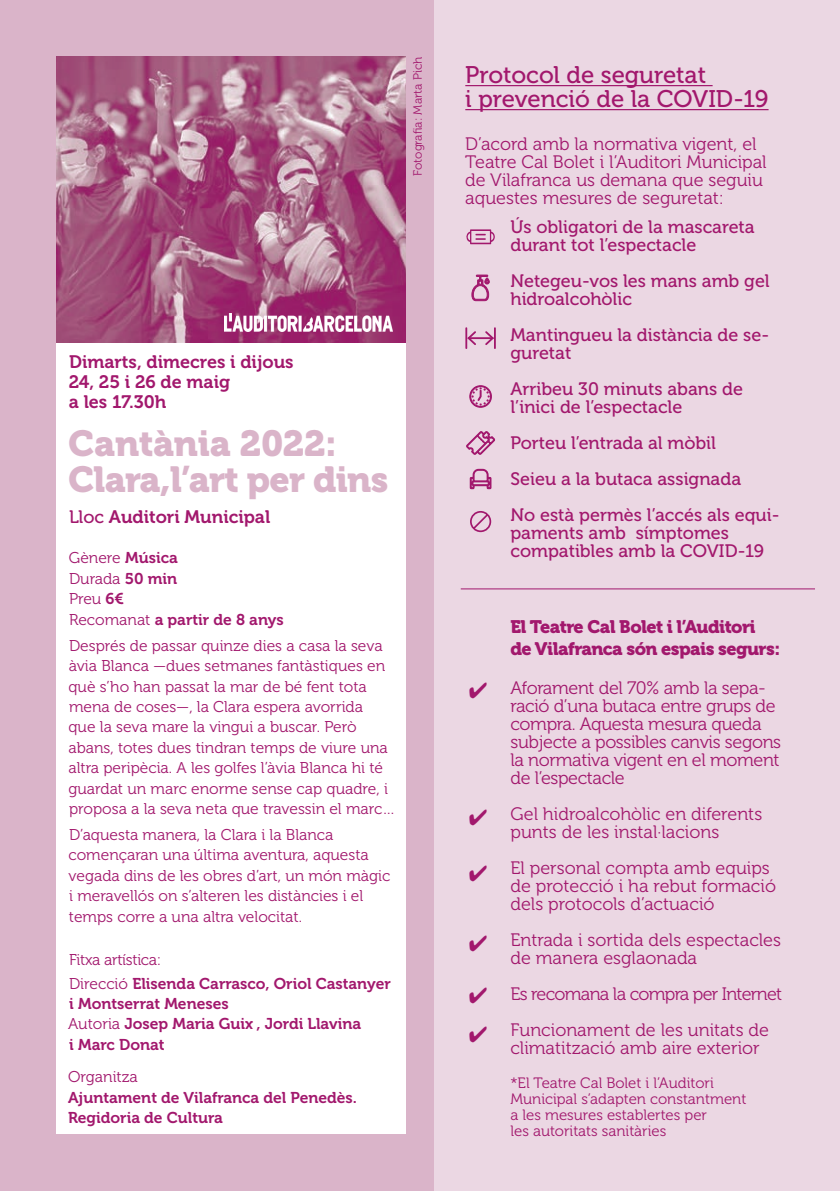
<style>
.page{position:relative;width:840px;height:1191px;background:#fff}
.page>*{position:absolute;margin:0;border:0;box-sizing:border-box;transform-origin:0 0}
.t1{font:36px/36px "Museo 900";letter-spacing:-.02em;color:#dab4c9}
.t2{font:24px/24px "Museo 500";color:#a2186d}
.t3{font:18px/18px "Museo 300";color:#a2186d}
.t4{font:18px/18px "Museo 500";color:#a2186d}
.t5{font:18px/18px "Museo 300";letter-spacing:-.02em;color:#a2186d}
.t6{font:18px/20px "Museo 700";color:#a2186d}
.t7{font:18px/21.6px "Museo 900";letter-spacing:-.03em;color:#a2186d}
.t8{font:18px/36px "Museo 300";letter-spacing:-.035em;color:#a2186d}
.t9{font:15.6px/20.4px "Museo 300";color:#a2186d}
.t10{font:15.6px/20.4px "Museo 700";color:#a2186d}
.t11{font:15.6px "Museo 300";letter-spacing:-.02em;color:#a2186d}
.t12{font:15px/16px "Museo 300";color:#a2186d}
.t13{font:12px "Museo 300";color:#a2186d}
.s1{font-family:"Museo 500"}
.s2{font-family:"Museo 700"}
.s3{font-family:"Museo 300"}
</style>
<div class="page">
<div style="left:0;top:0;width:434px;height:1191px;background:#dab4c9"></div>
<div style="left:434px;top:0;width:405px;height:1191px;background:#ebd7e3"></div>
<hr style="left:460px;top:588px;width:354px;height:1px;background:#a2186d">
<svg style="left:470px;top:511px;width:22px;height:22px"></svg>
<svg style="left:469px;top:469px;width:22px;height:20px"></svg>
<svg style="left:466px;top:229px;width:28px;height:15px"></svg>
<svg style="left:471px;top:275px;width:18px;height:26px"></svg>
<svg style="left:469px;top:385px;width:22px;height:23px"></svg>
<svg style="left:466px;top:431px;width:29px;height:24px"></svg>
<hr style="left:465px;top:327px;width:2px;height:22px;background:#a2186d">
<hr style="left:493px;top:327px;width:2px;height:22px;background:#a2186d">
<hr style="left:467px;top:337px;width:26px;height:2px;background:#a2186d">
<svg style="left:485px;top:331px;width:8px;height:14px"></svg>
<svg style="left:467px;top:331px;width:9px;height:14px"></svg>
<hr style="left:465px;top:85px;width:247px;height:1px;background:#a2186d">
<hr style="left:465px;top:109px;width:303px;height:1px;background:#a2186d">
<div style="left:57px;top:343px;width:348px;height:791px;background:#fff"></div>
<img style="left:57px;top:57px;width:348px;height:285px">
<img style="left:225px;top:314px;width:167px;height:18px">
<p class="t13" style="left:411px;top:176px;width:121px;rotate:-90deg">Fotografia: Marta Pich</p>
<p class="t6" style="left:69px;top:352px;width:226px">Dimarts, dimecres i dijous<br>24, 25 i 26 de maig<br>a les 17.30h</p>
<h1 class="t1" style="left:68px;top:425px;width:321px">Cantània 2022:<br>Clara,l’art per dins</h1>
<p class="t6" style="left:69px;top:507px;width:203px"><span class="s1">Lloc</span> Auditori Municipal</p>
<p class="t9" style="left:69px;top:548px;width:110px;text-align:justify">Gènere <span class="s2">Música </span>Durada <span class="s2">50 min </span>Preu <span class="s2">6€</span></p>
<p class="t10" style="left:69px;top:609px;width:216px"><span class="s3">Recomanat</span> a partir de 8 anys</p>
<p class="t9" style="left:68px;top:635px;width:328px">Després de passar quinze dies a casa la seva àvia Blanca —dues setmanes fantàstiques en què s’ho han passat la mar de bé fent tota mena de coses—, la Clara espera avorrida<br>que la seva mare la vingui a buscar. Però abans, totes dues tindran temps de viure una altra peripècia. A les golfes l’àvia Blanca hi té guardat un marc enorme sense cap quadre, i proposa a la seva neta que travessin el marc…</p>
<p class="t9" style="left:68px;top:825px;width:323px">D’aquesta manera, la Clara i la Blanca començaran una última aventura, aquesta vegada dins de les obres d’art, un món màgic i meravellós on s’alteren les distàncies i el temps corre a una altra velocitat.</p>
<p class="t11" style="left:69px;top:951px;width:94px">Fitxa artística:</p>
<p class="t10" style="left:68px;top:973px;width:324px"><span class="s3">Direcció</span> Elisenda Carrasco, Oriol Castanyer i Montserrat Meneses<br><span class="s3">Autoria</span> Josep Maria Guix , Jordi Llavina<br>i Marc Donat</p>
<p class="t9" style="left:68px;top:1066px;width:71px">Organitza</p>
<p class="t10" style="left:68px;top:1087px;width:290px">Ajuntament de Vilafranca del Penedès.<br>Regidoria de Cultura</p>
<h2 class="t2" style="left:465px;top:63px;width:304px">Protocol de seguretat<br>i prevenció de la COVID-19</h2>
<p class="t3" style="left:465px;top:135px;width:303px">D’acord amb la normativa vigent, el Teatre Cal Bolet i l’Auditori Municipal de Vilafranca us demana que seguiu aquestes mesures de seguretat:</p>
<p class="t4" style="left:510px;top:218px;width:245px">Ús obligatori de la mascareta durant tot l’espectacle</p>
<p class="t4" style="left:510px;top:272px;width:261px">Netegeu-vos les mans amb gel hidroalcohòlic</p>
<p class="t4" style="left:510px;top:326px;width:260px">Mantingueu la distància de se&shy;guretat</p>
<p class="t4" style="left:510px;top:380px;width:234px">Arribeu 30 minuts abans de l’inici de l’espectacle</p>
<p class="t4" style="left:510px;top:425px;width:270px;line-height:36px">Porteu l’entrada al mòbil<br>Seieu a la butaca assignada<br>No està permès l’accés als equi-</p>
<p class="t4" style="left:510px;top:524px;width:255px">paments amb símptomes compatibles amb la COVID-19</p>
<p class="t7" style="left:510px;top:616px;width:271px">El Teatre Cal Bolet i l’Auditori de Vilafranca són espais segurs:</p>
<p class="t5" style="left:510px;top:679px;width:272px">Aforament del 70% amb la sepa&shy;ració d’una butaca entre grups de compra. Aquesta mesura queda subjecte a possibles canvis segons la normativa vigent en el moment de l’espectacle</p>
<p class="t3" style="left:510px;top:805px;width:253px">Gel hidroalcohòlic en diferents punts de les instal·lacions</p>
<p class="t3" style="left:510px;top:859px;width:267px">El personal compta amb equips de protecció i ha rebut formació dels protocols d’actuació</p>
<p class="t3" style="left:510px;top:931px;width:272px">Entrada i sortida dels espectacles de manera esglaonada</p>
<p class="t8" style="left:510px;top:976px;width:273px">Es recomana la compra per Internet<br>Funcionament de les unitats de</p>
<p class="t3" style="left:510px;top:1039px;width:251px">climatització amb aire exterior</p>
<p class="t12" style="left:510px;top:1075px;width:237px">*El Teatre Cal Bolet i l’Auditori<br>Municipal s’adapten constantment a les mesures establertes per<br>les autoritats sanitàries</p>
</div>
